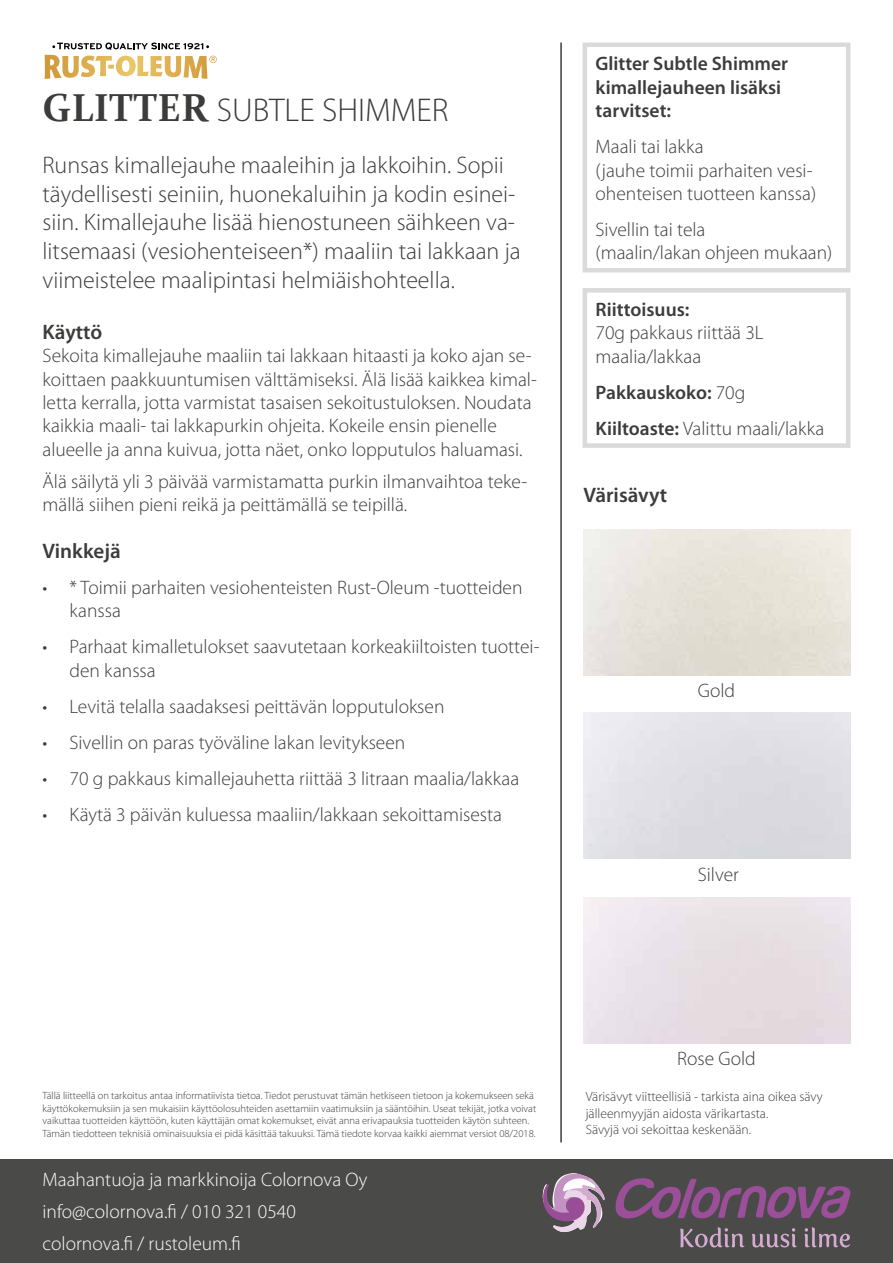
<style>
.page{position:relative;width:893px;height:1263px;background:#fff}
.page>*{position:absolute;margin:0;border:0;box-sizing:border-box;transform-origin:0 0}
.t1{font:700 39px "Constantia";color:#3c3c3b}
.t2{font:300 33px "Myriad Pro";color:#3c3c3b}
.t3{font:300 24px/28.8px "Myriad Pro";color:#3c3c3b}
.t4{font:600 21px "Myriad Pro";color:#3c3c3b}
.t5{font:300 19.5px/23.4px "Myriad Pro";color:#3c3c3b}
.t6{font:600 19.5px/23.4px "Myriad Pro";color:#3c3c3b}
.t7{font:300 19.5px/32px "Myriad Pro";color:#fff}
.t8{font:300 13.5px/16.2px "Myriad Pro";color:#3c3c3b}
.t9{font:300 10.5px/12.6px "Myriad Pro";color:#3c3c3b}
.s1{font-weight:300}
</style>
<div class="page">
<div style="left:0;top:1160px;width:893px;height:103px;background:#4a4a49"></div>
<div style="left:583px;top:288px;width:267px;height:160px;border:4px solid #dadada"></div>
<div style="left:583px;top:43px;width:267px;height:229px;border:4px solid #dadada"></div>
<hr style="left:560px;top:43px;width:2px;height:1099px;background:#3c3c3b">
<svg style="left:542px;top:1173px;width:63px;height:59px"></svg>
<svg style="left:616px;top:1178px;width:234px;height:40px"></svg>
<svg style="left:680px;top:1227px;width:65px;height:20px"></svg>
<svg style="left:752px;top:1228px;width:45px;height:19px"></svg>
<svg style="left:804px;top:1227px;width:46px;height:20px"></svg>
<svg style="left:45px;top:43px;width:172px;height:36px"></svg>
<h1 class="t1" style="left:43px;top:81px;width:168px">GLITTER</h1>
<h2 class="t2" style="left:217px;top:91px;width:233px">SUBTLE SHIMMER</h2>
<p class="t3" style="left:43px;top:150px;width:480px">Runsas kimallejauhe maaleihin ja lakkoihin. Sopii täydellisesti seiniin, huonekaluihin ja kodin esinei&shy;siin. Kimallejauhe lisää hienostuneen säihkeen va&shy;litsemaasi (vesiohenteiseen*) maaliin tai lakkaan ja viimeistelee maalipintasi helmiäishohteella.</p>
<p class="t4" style="left:43px;top:318px;width:61px">Käyttö</p>
<p class="t5" style="left:43px;top:344px;width:496px">Sekoita kimallejauhe maaliin tai lakkaan hitaasti ja koko ajan se&shy;koittaen paakkuuntumisen välttämiseksi. Älä lisää kaikkea kimal&shy;letta kerralla, jotta varmistat tasaisen sekoitustuloksen. Noudata kaikkia maali- tai lakkapurkin ohjeita. Kokeile ensin pienelle alueelle ja anna kuivua, jotta näet, onko lopputulos haluamasi.</p>
<p class="t5" style="left:43px;top:469px;width:486px">Älä säilytä yli 3 päivää varmistamatta purkin ilmanvaihtoa teke&shy;mällä siihen pieni reikä ja peittämällä se teipillä.</p>
<p class="t4" style="left:43px;top:537px;width:80px">Vinkkejä</p>
<p class="t5" style="left:70px;top:575px;width:454px;text-indent:-27px">• * Toimii parhaiten vesiohenteisten Rust-Oleum -tuotteiden kanssa</p>
<p class="t5" style="left:70px;top:635px;width:471px;text-indent:-27px">• Parhaat kimalletulokset saavutetaan korkeakiiltoisten tuottei&shy;den kanssa</p>
<p class="t5" style="left:43px;top:694px;width:403px">• Levitä telalla saadaksesi peittävän lopputuloksen</p>
<p class="t5" style="left:43px;top:731px;width:364px">• Sivellin on paras työväline lakan levitykseen</p>
<p class="t5" style="left:43px;top:767px;width:478px">• 70 g pakkaus kimallejauhetta riittää 3 litraan maalia/lakkaa</p>
<p class="t5" style="left:43px;top:803px;width:461px">• Käytä 3 päivän kuluessa maaliin/lakkaan sekoittamisesta</p>
<p class="t6" style="left:596px;top:51px;width:194px">Glitter Subtle Shimmer kimallejauheen lisäksi tarvitset:</p>
<p class="t5" style="left:596px;top:135px;width:222px">Maali tai lakka<br>(jauhe toimii parhaiten vesi&shy;ohenteisen tuotteen kanssa)</p>
<p class="t5" style="left:596px;top:218px;width:238px">Sivellin tai tela<br>(maalin/lakan ohjeen mukaan)</p>
<p class="t6" style="left:596px;top:297px;width:95px">Riittoisuus:</p>
<p class="t5" style="left:596px;top:321px;width:170px">70g pakkaus riittää 3L maalia/lakkaa</p>
<p class="t6" style="left:596px;top:374px;width:230px;line-height:36.2px">Pakkauskoko: <span class="s1">70g<br></span>Kiiltoaste: <span class="s1">Valittu maali/lakka</span></p>
<p class="t4" style="left:584px;top:481px;width:85px">Värisävyt</p>
<p class="t5" style="left:698px;top:678px;width:39px">Gold</p>
<p class="t5" style="left:698px;top:862px;width:43px">Silver</p>
<p class="t9" style="left:43px;top:1089px;width:495px">Tällä liitteellä on tarkoitus antaa informatiivista tietoa. Tiedot perustuvat tämän hetkiseen tietoon ja kokemukseen sekä käyttökokemuksiin ja sen mukaisiin käyttöolosuhteiden asettamiin vaatimuksiin ja sääntöihin. Useat tekijät, jotka voivat vaikuttaa tuotteiden käyttöön, kuten käyttäjän omat kokemukset, eivät anna erivapauksia tuotteiden käytön suhteen.<br>Tämän tiedotteen teknisiä ominaisuuksia ei pidä käsittää takuuksi. Tämä tiedote korvaa kaikki aiemmat versiot 08/2018.</p>
<p class="t7" style="left:43px;top:1164px;width:326px">Maahantuoja ja markkinoija Colornova Oy info@colornova.fi / 010 321 0540 colornova.fi / rustoleum.fi</p>
<p class="t5" style="left:677px;top:1047px;width:80px">Rose Gold</p>
<p class="t8" style="left:586px;top:1089px;width:238px">Värisävyt viitteellisiä - tarkista aina oikea sävy jälleenmyyjän aidosta värikartasta.<br>Sävyjä voi sekoittaa keskenään.</p>
</div>
